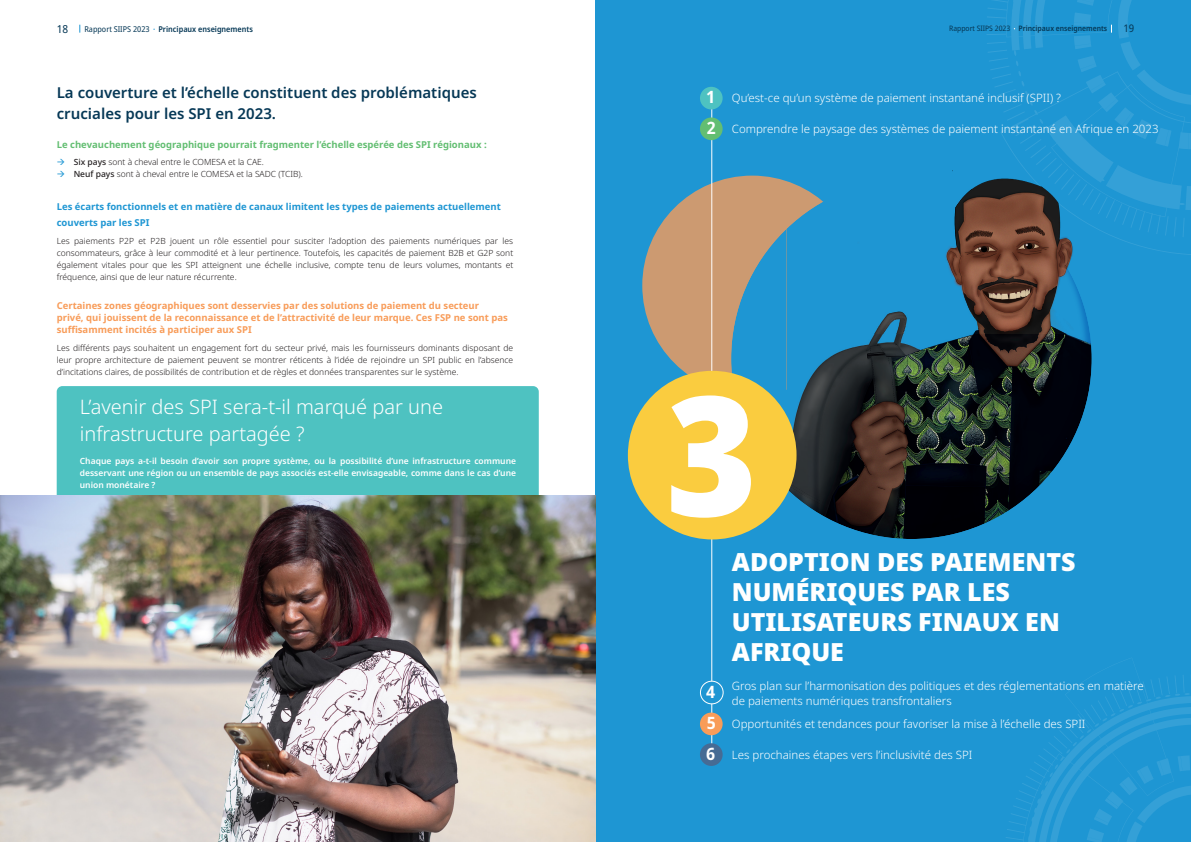
<style>
.page{position:relative;width:1191px;height:842px;background:#fff}
.page>*{position:absolute;margin:0;border:0;box-sizing:border-box;transform-origin:0 0}
.t1{font:900 semi-condensed 166.5px "Noto Sans";color:#fff}
.t2{font:900 25px/30px "Noto Sans";color:#fff}
.Box_Title{font:300 20px/27px "Noto Sans";color:#fff}
.t3{font:700 semi-condensed 17px "Noto Sans";color:#fff}
.Highlight_Paragraph{font:600 15px/21px "Noto Sans";color:#063856}
.t4{font:300 11.5px/15px "Noto Sans";color:#fff}
.t5{font:semi-condensed 11px "Noto Sans";color:#063856}
.t6{font:semi-condensed 10.5px "Noto Sans";color:#063856}
.t7{font:700 9.5px/12px "Noto Sans";color:#f89c59}
.t8{font:700 9.5px/16px "Noto Sans";color:#1e96d3}
.t9{font:700 9.5px "Noto Sans";color:#63be72}
.t10{font:300 8.5px/12px "Noto Sans";color:#231f20;text-align:justify}
.t11{font:600 8.5px/12px "Noto Sans";color:#fff;text-align:justify}
.t12{font:600 semi-condensed 8px "Noto Sans";color:#063856}
.t13{font:600 semi-condensed 7.5px "Noto Sans";color:#063856}
.s1{font-weight:400}
.s2{font-weight:500}
</style>
<div class="page">
<div style="left:595px;top:0;width:596px;height:842px;background:#1e96d3"></div>
<img style="left:1006px;top:658px;width:125px;height:184px">
<img style="left:1065px;top:674px;width:126px;height:64px">
<img style="left:987px;top:39px;width:104px;height:17px">
<img style="left:987px;top:0;width:145px;height:39px">
<div style="left:642px;top:176px;width:220px;height:219px;background:#cc9a71;border-radius:50%"></div>
<div style="left:731px;top:178px;width:362px;height:362px;background:#1e96d3;opacity:.56"></div>
<hr style="left:711px;top:103px;width:1px;height:655px;background:#fff">
<div style="left:700px;top:87px;width:22px;height:22px;background:#4ec2c1;border-radius:50%"></div>
<div style="left:700px;top:117px;width:22px;height:23px;background:#63be72;border-radius:50%"></div>
<div style="left:700px;top:681px;width:23px;height:23px;background:#1e96d3;border-radius:50%"></div>
<div style="left:700px;top:681px;width:23px;height:23px;border:1px solid #fff;border-radius:50%"></div>
<div style="left:700px;top:712px;width:22px;height:23px;background:#f89c59;border-radius:50%"></div>
<div style="left:700px;top:743px;width:22px;height:23px;background:#466b94;border-radius:50%"></div>
<div style="left:628px;top:371px;width:168px;height:168px;background:#facc3f;border-radius:50%"></div>
<img style="left:796px;top:152px;width:299px;height:182px">
<div style="left:57px;top:386px;width:482px;height:109px;background:#4ec2c1"></div>
<img style="left:0;top:495px;width:595px;height:347px">
<p class="t5" style="left:57px;top:21px;width:13px">18</p>
<p class="t12" style="left:84px;top:23px;width:170px"><span class="s1">Rapport SIIPS 2023</span> Principaux enseignements</p>
<p class="Highlight_Paragraph" style="left:57px;top:83px;width:421px">La couverture et l’échelle constituent des problématiques cruciales pour les SPI en 2023.</p>
<p class="t9" style="left:57px;top:138px;width:431px">Le chevauchement géographique pourrait fragmenter l’échelle espérée des SPI régionaux :</p>
<p class="t10" style="left:74px;top:156px;width:192px"><span class="s2">Six pays</span> sont à cheval entre le COMESA et la CAE.</p>
<p class="t10" style="left:74px;top:168px;width:231px"><span class="s2">Neuf pays</span> sont à cheval entre le COMESA et la SADC (TCIB).</p>
<p class="t8" style="left:57px;top:199px;width:445px">Les écarts fonctionnels et en matière de canaux limitent les types de paiements actuellement couverts par les SPI</p>
<p class="t10" style="left:57px;top:235px;width:458px">Les paiements P2P et P2B jouent un rôle essentiel pour susciter l’adoption des paiements numériques par les consommateurs, grâce à leur commodité et à leur pertinence. Toutefois, les capacités de paiement B2B et G2P sont également vitales pour que les SPI atteignent une échelle inclusive, compte tenu de leurs volumes, montants et fréquence, ainsi que de leur nature récurrente.</p>
<p class="t7" style="left:57px;top:300px;width:453px">Certaines zones géographiques sont desservies par des solutions de paiement du secteur privé, qui jouissent de la reconnaissance et de l’attractivité de leur marque. Ces FSP ne sont pas suffisamment incités à participer aux SPI</p>
<p class="t10" style="left:57px;top:342px;width:458px">Les différents pays souhaitent un engagement fort du secteur privé, mais les fournisseurs dominants disposant de leur propre architecture de paiement peuvent se montrer réticents à l’idée de rejoindre un SPI public en l’absence d’incitations claires, de possibilités de contribution et de règles et données transparentes sur le système.</p>
<p class="Box_Title" style="left:80px;top:394px;width:365px">L’avenir des SPI sera-t-il marqué par une infrastructure partagée ?</p>
<p class="t11" style="left:80px;top:455px;width:438px">Chaque pays a-t-il besoin d’avoir son propre système, ou la possibilité d’une infrastructure commune desservant une région ou un ensemble de pays associés est-elle envisageable, comme dans le cas d’une union monétaire ?</p>
<p class="t13" style="left:949px;top:23px;width:159px"><span class="s1">Rapport SIIPS 2023</span> Principaux enseignements</p>
<p class="t6" style="left:1123px;top:21px;width:12px">19</p>
<p class="t3" style="left:706px;top:85px;width:11px">1</p>
<h2 class="t4" style="left:732px;top:91px;width:331px">Qu’est-ce qu’un système de paiement instantané inclusif (SPII) ?</h2>
<p class="t3" style="left:707px;top:116px;width:11px">2</p>
<h2 class="t4" style="left:732px;top:122px;width:428px">Comprendre le paysage des systèmes de paiement instantané en Afrique en 2023</h2>
<p class="t1" style="left:666px;top:329px;width:94px">3</p>
<h2 class="t2" style="left:732px;top:547px;width:345px">ADOPTION DES PAIEMENTS<br>NUMÉRIQUES PAR LES<br>UTILISATEURS FINAUX EN<br>AFRIQUE</h2>
<p class="t3" style="left:706px;top:679px;width:11px">4</p>
<h2 class="t4" style="left:732px;top:678px;width:413px">Gros plan sur l’harmonisation des politiques et des réglementations en matière de paiements numériques transfrontaliers</h2>
<p class="t3" style="left:707px;top:711px;width:11px">5</p>
<h2 class="t4" style="left:732px;top:717px;width:355px">Opportunités et tendances pour favoriser la mise à l’échelle des SPII</h2>
<p class="t3" style="left:706px;top:741px;width:11px">6</p>
<h2 class="t4" style="left:732px;top:747px;width:242px">Les prochaines étapes vers l’inclusivité des SPI</h2>
</div>
